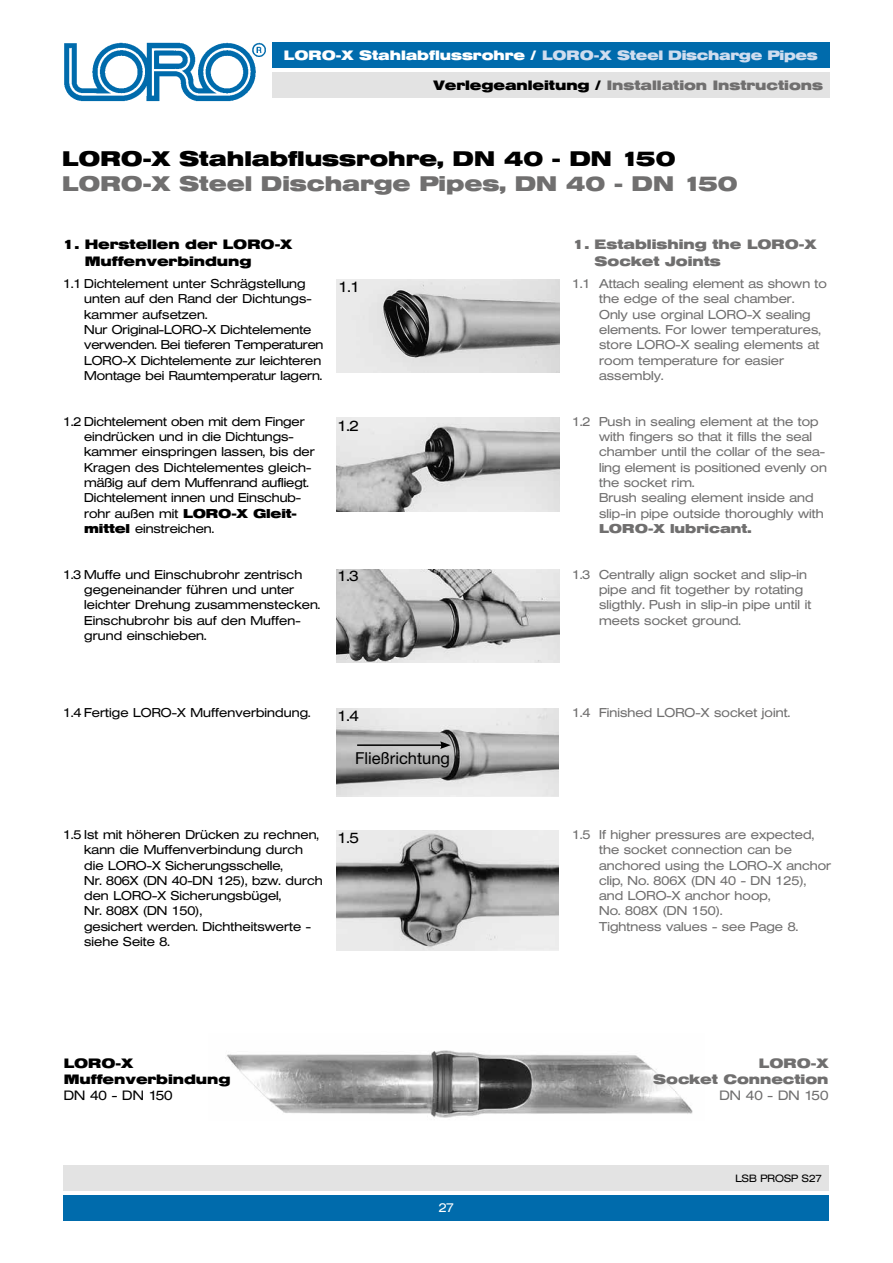
<style>
.page{position:relative;width:893px;height:1263px;background:#fff}
.page>*{position:absolute;margin:0;border:0;box-sizing:border-box;transform-origin:0 0}
.t1{font:700 21px "Helvetica Extended BQ";color:#706f6f}
.t2{font:700 21px "Helvetica Extended BQ";color:#000}
.t3{font:16.5px "Helvetica Neue LT Std";color:#000}
.t4{font:300 15px "Helvetica Extended BQ";color:#000}
.t5{font:700 13.5px/16.2px "Helvetica Extended BQ";color:#706f6f}
.t6{font:700 13.5px/16.2px "Helvetica Extended BQ";color:#000}
.t7{font:700 13.5px "Helvetica Extended BQ";color:#cfddef}
.t8{font:300 13.5px "Helvetica Extended BQ";color:#000}
.t9{font:300 13.5px "Helvetica Extended BQ";color:#706f6f}
.t10{font:300 12.75px/15.3px "Helvetica Extended BQ";color:#000}
.t11{font:300 12.75px/15.3px "Helvetica Extended BQ";color:#706f6f}
.t12{font:700 12.75px "Helvetica Extended BQ";color:#706f6f}
.t13{font:300 12.75px "Helvetica Extended BQ";color:#fff}
.t14{font:300 10.5px "Helvetica Extended BQ";color:#000}
.s1{color:#fff}
.s2{color:#000}
.s3{font-weight:700}
</style>
<div class="page">
<img style="left:64px;top:42px;width:202px;height:60px">
<div style="left:64px;top:1165px;width:765px;height:26px;background:#e3e3e3"></div>
<div style="left:272px;top:72px;width:557px;height:26px;background:#e3e3e3"></div>
<div style="left:64px;top:1195px;width:765px;height:25px;background:#006bac"></div>
<svg style="left:336px;top:796px;width:223px;height:1px"></svg>
<img style="left:336px;top:708px;width:223px;height:88px">
<hr style="left:357px;top:744px;width:85px;height:2px;background:#000">
<svg style="left:440px;top:741px;width:11px;height:8px"></svg>
<img style="left:336px;top:279px;width:224px;height:94px">
<img style="left:336px;top:418px;width:224px;height:93px">
<img style="left:336px;top:569px;width:224px;height:94px">
<img style="left:336px;top:831px;width:222px;height:120px">
<div style="left:272px;top:43px;width:557px;height:25px;background:#006bac"></div>
<img style="left:226px;top:1050px;width:467px;height:68px">
<p class="t7" style="left:284px;top:48px;width:535px"><span class="s1">LORO-X Stahlabflussrohre /</span> LORO-X Steel Discharge Pipes</p>
<p class="t5" style="left:433px;top:77px;width:392px"><span class="s2">Verlegeanleitung /</span> Installation Instructions</p>
<h1 class="t2" style="left:62px;top:146px;width:615px">LORO-X Stahlabflussrohre, DN 40 - DN 150</h1>
<h1 class="t1" style="left:62px;top:171px;width:677px">LORO-X Steel Discharge Pipes, DN 40 - DN 150</h1>
<p class="t6" style="left:85px;top:237px;width:209px;text-indent:-23px">1. Herstellen der LORO-X<br>Muffenverbindung</p>
<p class="t10" style="left:84px;top:276px;width:241px;text-indent:-21px">1.1 Dichtelement unter Schrägstellung unten auf den Rand der Dichtungs&shy;kammer aufsetzen.<br>Nur Original-LORO-X Dichtelemente verwenden. Bei tieferen Temperaturen LORO-X Dichtelemente zur leichteren Montage bei Raumtemperatur lagern.</p>
<p class="t10" style="left:84px;top:414px;width:232px;text-indent:-21px">1.2 Dichtelement oben mit dem Finger eindrücken und in die Dichtungs&shy;kammer einspringen lassen, bis der<br>Kragen des Dichtelementes gleich&shy;mäßig auf dem Muffenrand aufliegt.<br>Dichtelement innen und Einschub&shy;rohr außen mit <span class="s3">LORO-X Gleit&shy;mittel</span> einstreichen.</p>
<p class="t10" style="left:84px;top:567px;width:238px;text-indent:-21px">1.3 Muffe und Einschubrohr zentrisch gegeneinander führen und unter leichter Drehung zusammenstecken.<br>Einschubrohr bis auf den Muffen&shy;grund einschieben.</p>
<p class="t4" style="left:338px;top:278px;width:23px">1.1</p>
<p class="t4" style="left:337px;top:417px;width:23px">1.2</p>
<p class="t4" style="left:337px;top:567px;width:23px">1.3</p>
<p class="t10" style="left:63px;top:705px;width:249px">1.4 Fertige LORO-X Muffenverbindung.</p>
<p class="t4" style="left:337px;top:707px;width:23px">1.4</p>
<p class="t3" style="left:355px;top:748px;width:97px">Fließrichtung</p>
<p class="t10" style="left:84px;top:827px;width:240px;text-indent:-21px">1.5 Ist mit höheren Drücken zu rechnen, kann die Muffenverbindung durch die LORO-X Sicherungsschelle,<br>Nr. 806X (DN 40-DN 125), bzw. durch den LORO-X Sicherungsbügel,<br>Nr. 808X (DN 150),<br>gesichert werden. Dichtheitswerte - siehe Seite 8.</p>
<p class="t4" style="left:337px;top:829px;width:23px">1.5</p>
<p class="t6" style="left:64px;top:1055px;width:168px">LORO-X<br>Muffenverbindung</p>
<p class="t8" style="left:64px;top:1088px;width:110px">DN 40 - DN 150</p>
<p class="t13" style="left:439px;top:1201px;width:17px">27</p>
<p class="t5" style="left:595px;top:237px;width:223px;text-indent:-23px">1. Establishing the LORO-X<br>Socket Joints</p>
<p class="t11" style="left:599px;top:276px;width:229px;text-indent:-27px">1.1 Attach sealing element as shown to the edge of the seal chamber.<br>Only use orginal LORO-X sealing elements. For lower temperatures, store LORO-X sealing elements at room temperature for easier assembly.</p>
<p class="t11" style="left:599px;top:414px;width:229px;text-indent:-27px">1.2 Push in sealing element at the top with fingers so that it fills the seal chamber until the collar of the sea&shy;ling element is positioned evenly on the socket rim.<br>Brush sealing element inside and slip-in pipe outside thoroughly with</p>
<p class="t12" style="left:599px;top:521px;width:154px">LORO-X lubricant.</p>
<p class="t11" style="left:599px;top:567px;width:214px;text-indent:-27px">1.3 Centrally align socket and slip-in pipe and fit together by rotating sligthly. Push in slip-in pipe until it meets socket ground.</p>
<p class="t11" style="left:572px;top:705px;width:219px">1.4 Finished LORO-X socket joint.</p>
<p class="t11" style="left:599px;top:827px;width:234px;text-indent:-27px">1.5 If higher pressures are expected, the socket connection can be anchored using the LORO-X anchor clip, No. 806X (DN 40 - DN 125), and LORO-X anchor hoop,<br>No. 808X (DN 150).<br>Tightness values - see Page 8.</p>
<p class="t5" style="left:653px;top:1055px;width:177px;text-align:right">LORO-X<br>Socket Connection</p>
<p class="t9" style="left:719px;top:1088px;width:110px">DN 40 - DN 150</p>
<p class="t14" style="left:735px;top:1172px;width:88px">LSB PROSP S27</p>
</div>
